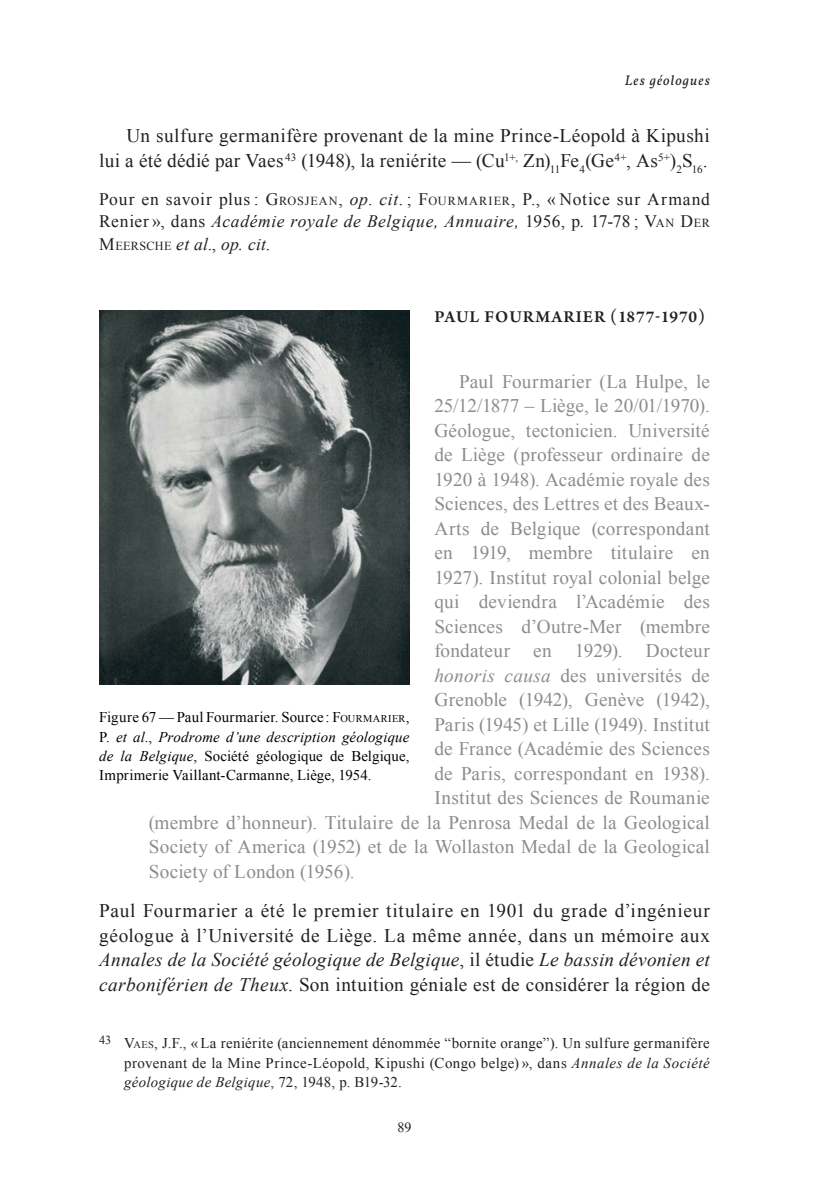
<style>
.page{position:relative;width:834px;height:1191px;background:#fff}
.page>*{position:absolute;margin:0;border:0;box-sizing:border-box;transform-origin:0 0}
.t1{font:19.25px "Times New Roman";letter-spacing:.01em;color:#8a8c8f}
.t2{font:19.25px/24.5px "Times New Roman";letter-spacing:.02em;color:#231f20;text-align:right}
.t3{font:17.5px/22.8px "Times New Roman";letter-spacing:.045em;color:#231f20;text-align:justify}
.t4{font:600 17.5px "Arno Pro";letter-spacing:.06em;color:#231f20}
.t5{font:14.88px/19.2px "Times New Roman";letter-spacing:.035em;color:#231f20;text-align:justify}
.t6{font:14.88px/19.2px "Times New Roman";letter-spacing:.01em;color:#000;text-align:justify}
.t7{font:italic 14px "Vollkorn";letter-spacing:.08em;color:#231f20}
.t8{font:14px "Times New Roman";color:#231f20}
.s1{font-style:inherit}
.s2{font-size:12.25px}
.s3{font-style:italic}
.s4{font-size:10.33px}
</style>
<div class="page">
<img style="left:99px;top:310px;width:310px;height:375px">
<p class="t7" style="left:624px;top:71px;width:86px">Les géologues</p>
<p class="t2" style="left:99px;top:123px;width:612px">Un sulfure germanifère provenant de la mine Prince-Léopold à Kipushi<br>lui a été dédié par Vaes <sup>43</sup> (1948), la reniérite — (Cu<sup>1+,</sup> Zn)<sub>11</sub>Fe<sub>4</sub>(Ge<sup>4+</sup>, As<sup>5+</sup>)<sub>2</sub>S<sub>16</sub>.</p>
<p class="t3" style="left:99px;top:187px;width:612px">Pour en savoir plus : <span class="s1">G</span><span class="s2">ROSJEAN</span>, <span class="s3">op</span>. <span class="s3">cit</span>. ; <span class="s1">F</span><span class="s2">OURMARIER</span>, P., « Notice sur Armand Renier », dans <span class="s3">Académie royale de Belgique, Annuaire,</span> 1956, p<span class="s3">.</span> 17-78 ; <span class="s1">V</span><span class="s2">AN</span> <span class="s1">D</span><span class="s2">ER </span><span class="s1">M</span><span class="s2">EERSCHE</span> <span class="s3">et al</span>., <span class="s3">op. cit</span>.</p>
<p class="t4" style="left:434px;top:307px;width:272px">PAUL FOURMARIER (1877-1970)</p>
<p class="t1" style="left:459px;top:368px;width:252px">Paul Fourmarier (La Hulpe, le</p>
<p class="t1" style="left:434px;top:393px;width:277px">25/12/1877 – Liège, le 20/01/1970).</p>
<p class="t1" style="left:434px;top:417px;width:277px">Géologue, tectonicien. Université</p>
<p class="t1" style="left:434px;top:442px;width:277px">de Liège (professeur ordinaire de</p>
<p class="t1" style="left:434px;top:466px;width:277px">1920 à 1948). Académie royale des</p>
<p class="t1" style="left:434px;top:491px;width:277px">Sciences, des Lettres et des Beaux-</p>
<p class="t1" style="left:434px;top:515px;width:277px">Arts de Belgique (correspondant</p>
<p class="t1" style="left:434px;top:540px;width:277px">en 1919, membre titulaire en</p>
<p class="t1" style="left:434px;top:564px;width:277px">1927). Institut royal colonial belge</p>
<p class="t1" style="left:434px;top:589px;width:277px">qui deviendra l’Académie des</p>
<p class="t1" style="left:434px;top:613px;width:277px">Sciences d’Outre-Mer (membre</p>
<p class="t1" style="left:434px;top:638px;width:277px">fondateur en 1929). Docteur</p>
<p class="t1" style="left:434px;top:662px;width:277px"><span class="s3">honoris causa</span> des universités de</p>
<p class="t1" style="left:434px;top:687px;width:277px">Grenoble (1942), Genève (1942),</p>
<p class="t1" style="left:434px;top:711px;width:277px">Paris (1945) et Lille (1949). Institut</p>
<p class="t1" style="left:434px;top:736px;width:277px">de France (Académie des Sciences</p>
<p class="t1" style="left:434px;top:760px;width:277px">de Paris, correspondant en 1938).</p>
<p class="t1" style="left:434px;top:785px;width:277px">Institut des Sciences de Roumanie</p>
<p class="t1" style="left:149px;top:809px;width:562px">(membre d’honneur). Titulaire de la Penrosa Medal de la Geological</p>
<p class="t1" style="left:149px;top:834px;width:562px">Society of America (1952) et de la Wollaston Medal de la Geological</p>
<p class="t1" style="left:149px;top:858px;width:207px">Society of London (1956).</p>
<p class="t2" style="left:99px;top:898px;width:612px;text-align:justify">Paul Fourmarier a été le premier titulaire en 1901 du grade d’ingénieur géologue à l’Université de Liège. La même année, dans un mémoire aux <span class="s3">Annales de la Société géologique de Belgique</span>, il étudie <span class="s3">Le bassin dévonien et carboniférien de Theux</span>. Son intuition géniale est de considérer la région de</p>
<p class="t6" style="left:99px;top:707px;width:312px">Figure 67 — Paul Fourmarier. Source : <span class="s1">F</span><span class="s4">OURMARIER</span>, P. <span class="s3">et al</span>., <span class="s3">Prodrome d’une description géologique de la Belgique</span>, Société géologique de Belgique, Imprimerie Vaillant-Carmanne, Liège, 1954.</p>
<p class="t5" style="left:124px;top:1033px;width:587px;text-indent:-25px"><sup>43</sup> <span class="s1">V</span><span class="s4">AES</span>, J.F., «La reniérite (anciennement dénommée “bornite orange”). Un sulfure germanifère provenant de la Mine Prince-Léopold, Kipushi (Congo belge) », dans <span class="s3">Annales de la Société géologique de Belgique</span>, 72, 1948, p. B19-32.</p>
<p class="t8" style="left:397px;top:1118px;width:16px">89</p>
</div>
